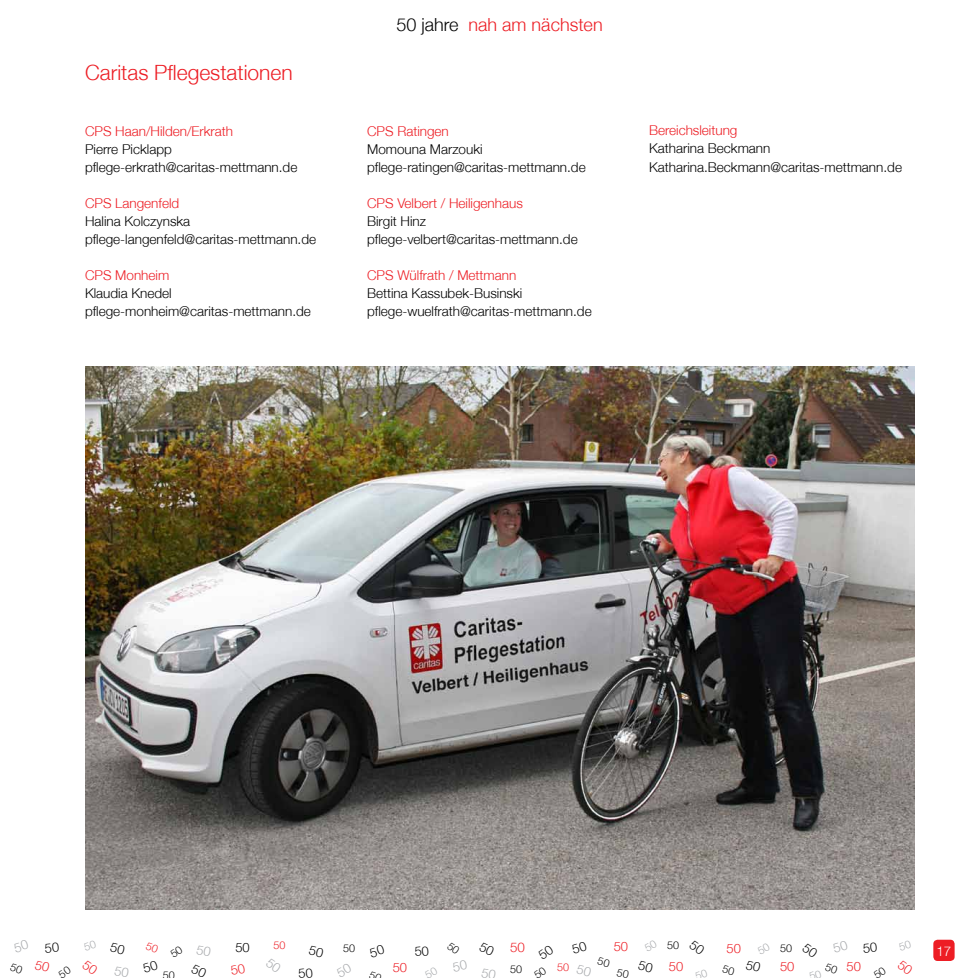
<style>
.page{position:relative;width:978px;height:978px;background:#fff}
.page>*{position:absolute;margin:0;border:0;box-sizing:border-box;transform-origin:0 0}
.t1{font:300 21px "Helvetica Neue";color:#ed1d24}
.t2{font:300 18px "Helvetica Neue";color:#ed1d24}
.t3{font:300 13.5px/18px "Helvetica Neue";color:#000}
.t4{font:300 13.5px "Helvetica Neue";color:#ed1d24}
.t5{font:300 13.5px "Helvetica Neue";color:#fff}
.t6{font:300 13.35px "Helvetica Neue";color:#ed1d24}
.t7{font:300 12.9px "Helvetica Neue";color:#ed1d24}
.t8{font:300 12.9px "Helvetica Neue";color:#000}
.t9{font:300 10.8px "Helvetica Neue";color:#000}
.t10{font:300 10.8px "Helvetica Neue";color:#ed1d24}
.s1{color:#000}
</style>
<div class="page">
<div style="left:933px;top:940px;width:22px;height:21px;background:#ed1d24;border-radius:4px"></div>
<img style="left:85px;top:366px;width:829px;height:544px">
<h1 class="t1" style="left:85px;top:60px;width:209px">Caritas Pflegestationen</h1>
<p class="t4" style="left:85px;top:123px;width:150px">CPS Haan/Hilden/Erkrath</p>
<p class="t3" style="left:85px;top:140px;width:214px">Pierre Picklapp pflege-erkrath@caritas-mettmann.de</p>
<p class="t4" style="left:85px;top:195px;width:96px">CPS Langenfeld</p>
<p class="t3" style="left:85px;top:212px;width:233px">Halina Kolczynska pflege-langenfeld@caritas-mettmann.de</p>
<p class="t4" style="left:85px;top:267px;width:86px">CPS Monheim</p>
<p class="t3" style="left:85px;top:284px;width:227px">Klaudia Knedel pflege-monheim@caritas-mettmann.de</p>
<h2 class="t2" style="left:397px;top:14px;width:208px"><span class="s1">50 jahre</span> nah am nächsten</h2>
<p class="t4" style="left:367px;top:123px;width:83px">CPS Ratingen</p>
<p class="t3" style="left:367px;top:140px;width:220px">Momouna Marzouki pflege-ratingen@caritas-mettmann.de</p>
<p class="t4" style="left:367px;top:195px;width:157px">CPS Velbert / Heiligenhaus</p>
<p class="t3" style="left:367px;top:212px;width:212px">Birgit Hinz pflege-velbert@caritas-mettmann.de</p>
<p class="t4" style="left:367px;top:267px;width:151px">CPS Wülfrath / Mettmann</p>
<p class="t3" style="left:367px;top:284px;width:226px">Bettina Kassubek-Businski pflege-wuelfrath@caritas-mettmann.de</p>
<p class="t4" style="left:649px;top:122px;width:90px">Bereichsleitung</p>
<p class="t3" style="left:649px;top:138px;width:254px;line-height:19.5px">Katharina Beckmann<br>Katharina.Beckmann@caritas-mettmann.de</p>
<p class="t9" style="left:163px;top:968px;width:13px">50</p>
<p class="t10" style="left:273px;top:939px;width:13px">50</p>
<p class="t9" style="left:667px;top:938px;width:13px">50</p>
<p class="t7" style="left:669px;top:958px;width:16px">50</p>
<p class="t7" style="left:614px;top:938px;width:16px">50</p>
<p class="t6" style="left:510px;top:939px;width:16px">50</p>
<p class="t7" style="left:727px;top:941px;width:16px">50</p>
<p class="t9" style="left:780px;top:941px;width:13px">50</p>
<p class="t7" style="left:780px;top:958px;width:16px">50</p>
<p class="t7" style="left:846px;top:959px;width:16px">50</p>
<p class="t8" style="left:235px;top:939px;width:16px">50</p>
<p class="t9" style="left:343px;top:941px;width:13px">50</p>
<p class="t9" style="left:510px;top:962px;width:13px">50</p>
<p class="t10" style="left:557px;top:960px;width:13px">50</p>
<p class="t7" style="left:393px;top:960px;width:16px">50</p>
<p class="t5" style="left:936px;top:943px;width:17px">17</p>
</div>
